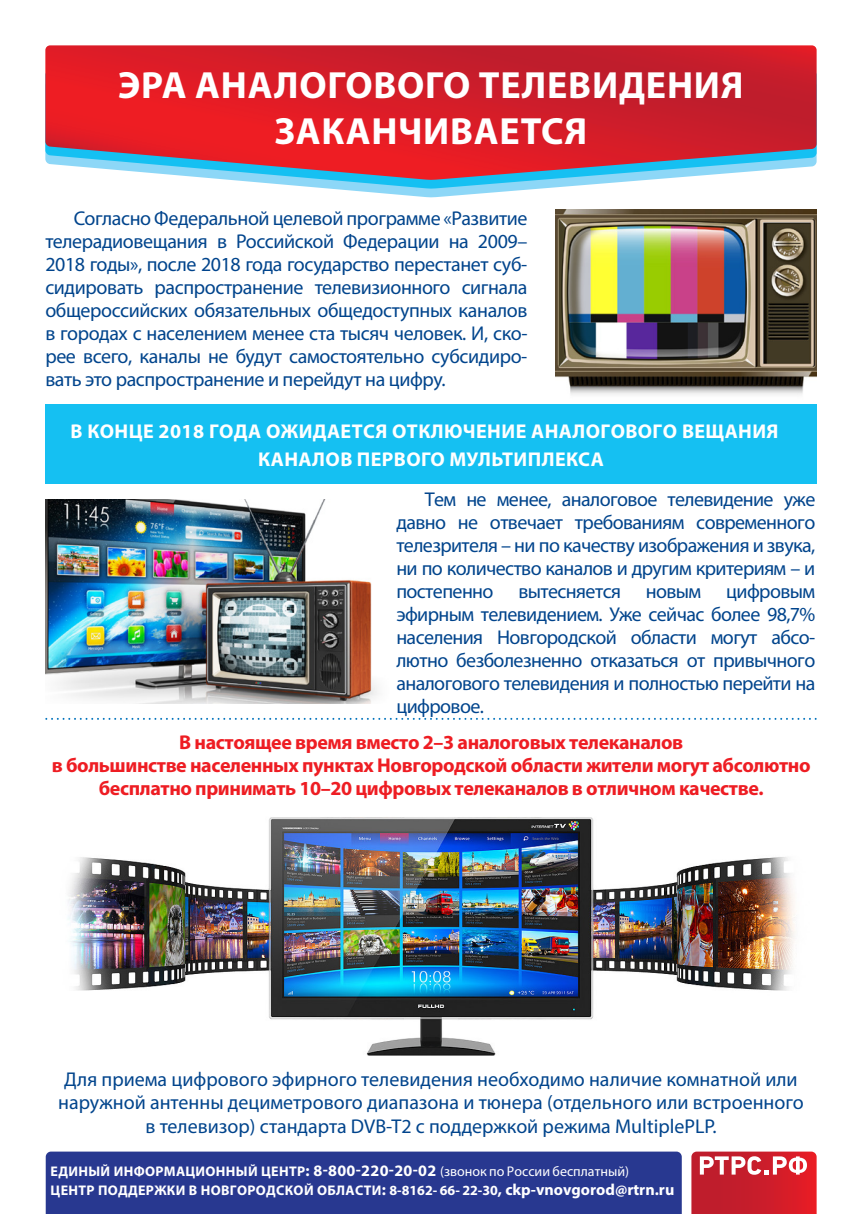
<style>
.page{position:relative;width:862px;height:1214px;background:#fff}
.page>*{position:absolute;margin:0;border:0;box-sizing:border-box;transform-origin:0 0}
.t1{font:700 38px/45.6px "Myriad Pro";letter-spacing:.02em;color:#fff;text-align:center}
.t2{font:20px/23px "Myriad Pro";color:#01448c;text-align:justify}
.t3{font:700 20px/23px "Myriad Pro";letter-spacing:-.02em;color:#ee1d23;text-align:center}
.t4{font:700 20px/28px "Myriad Pro";letter-spacing:.02em;color:#fff}
.t5{font:700 14px/18.8px "Myriad Pro";letter-spacing:.025em;color:#fff}
.s1{font-size:16px}
.s2{font-weight:400}
</style>
<div class="page">
<svg style="left:323px;top:188px;width:224px;height:9px"></svg>
<svg style="left:232px;top:180px;width:413px;height:8px;fill:#8dd7f7"></svg>
<svg style="left:45px;top:45px;width:771px;height:135px;background:#ca3341"></svg>
<img style="left:556px;top:210px;width:260px;height:185px">
<svg style="left:45px;top:717px;width:771px;height:2px"></svg>
<svg style="left:691px;top:1151px;width:125px;height:62px;background:#d23a46"></svg>
<div style="left:46px;top:1151px;width:636px;height:62px;background:#283890"></div>
<img style="left:68px;top:817px;width:727px;height:238px">
<img style="left:45px;top:499px;width:333px;height:204px">
<div style="left:45px;top:404px;width:771px;height:79px;background:#15c0f2"></div>
<h1 class="t1" style="left:118px;top:61px;width:625px">Эра аналогового телевидения заканчивается</h1>
<p class="t2" style="left:45px;top:206px;width:483px;text-indent:28px">Согласно Федеральной целевой программе «Развитие телерадиовещания в Российской Федерации на 2009– 2018 годы», после 2018 года государство перестанет суб&shy;сидировать распространение телевизионного сигнала общероссийских обязательных общедоступных каналов в городах с населением менее ста тысяч человек. И, ско&shy;рее всего, каналы не будут самостоятельно субсидиро&shy;вать это распространение и перейдут на цифру.</p>
<p class="t4" style="left:258px;top:416px;width:521px;text-indent:-188px">в КОНЦЕ 2018 года ожидается отключение аналогового вещания каналов первого мультиплекса</p>
<p class="t2" style="left:396px;top:488px;width:420px;text-indent:28px">Тем не менее, аналоговое телевидение уже давно не отвечает требованиям современного телезрителя – ни по качеству изображения и звука, ни по количество каналов и другим критериям – и постепенно вытесняется новым цифровым эфирным телевидением. Уже сейчас более 98,7% населения Новгородской области могут абсо&shy;лютно безболезненно отказаться от привычного аналогового телевидения и полностью перейти на цифровое.</p>
<p class="t3" style="left:52px;top:730px;width:760px">в настоящее время вместо 2–3 аналоговых телеканалов<br>в большинстве населенных пунктах Новгородской области жители могут абсолютно бесплатно принимать 10–20 цифровых телеканалов в отличном качестве.</p>
<p class="t2" style="left:58px;top:1067px;width:747px;text-align:center">Для приема цифрового эфирного телевидения необходимо наличие комнатной или наружной антенны дециметрового диапазона и тюнера (отдельного или встроенного в телевизор) стандарта DVB-T2 с поддержкой режима MultiplePLP.</p>
<p class="t5" style="left:51px;top:1161px;width:625px">единый информационный центр<span class="s1">: 8-800-220-20-02</span> <span class="s2">(звонок по России бесплатный) </span>центр поддержки в НОВГОРОДСКОЙ ОБЛАСТИ<span class="s1">:</span> 8-8162- 66- 22-30<span class="s1">, ckp-vnovgorod@rtrn.ru</span></p>
</div>
